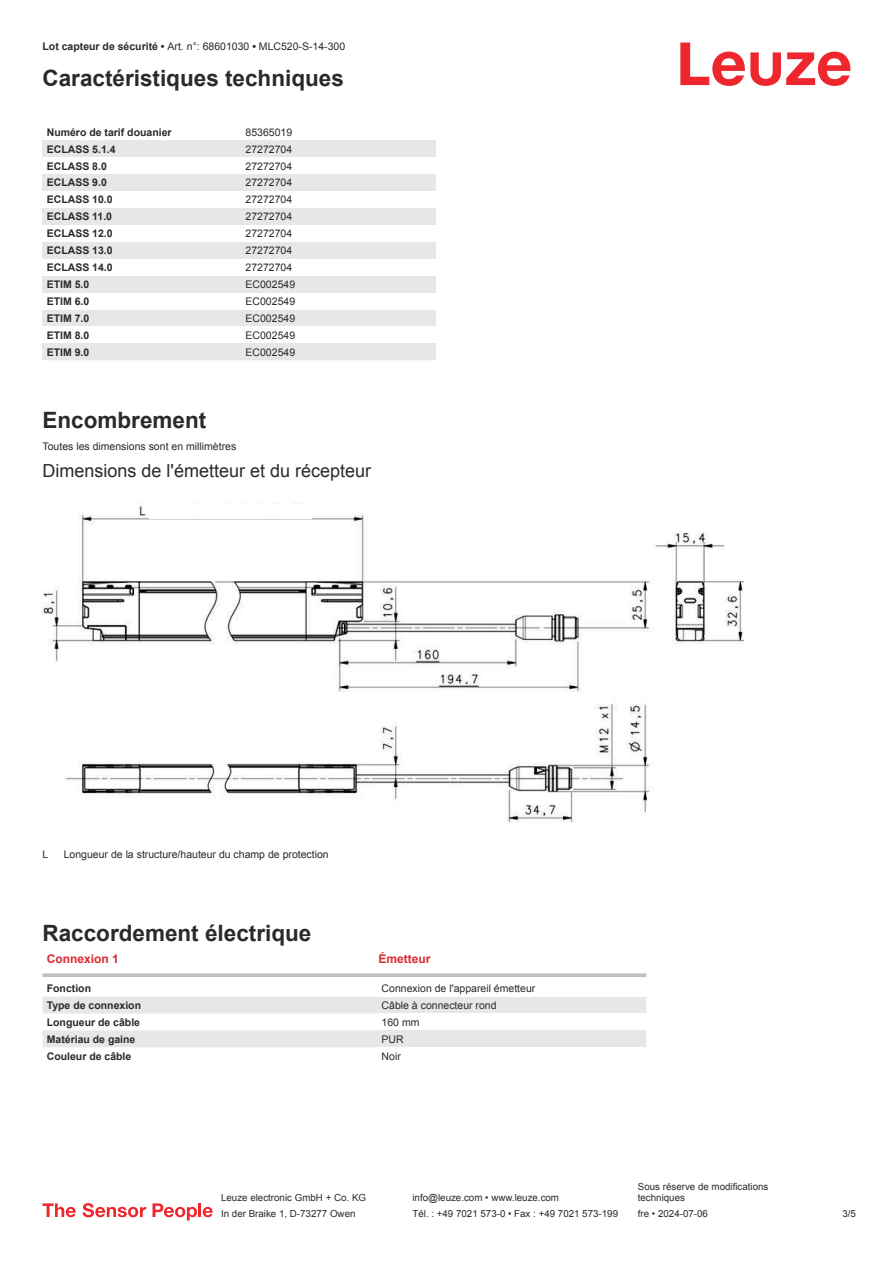
<style>
.page{position:relative;width:893px;height:1263px;background:#fff}
.page>*{position:absolute;margin:0;border:0;box-sizing:border-box;transform-origin:0 0}
.t1{font:700 22.5px "Arial";color:#2b292a}
.t2{font:18px "Arial";color:#2b292a}
.t3{font:700 12px "Arial";color:#db2a30}
.t4{font:10.5px "Arial";color:#2b292a}
.t5{font:700 10.5px "Arial";color:#2b292a}
.t6{font:9.75px/11.7px "Arial";color:#2b292a}
.s1{font-weight:700}
</style>
<div class="page">
<svg style="left:680px;top:43px;width:170px;height:43px"></svg>
<div style="left:43px;top:140px;width:199px;height:17px;background:#e6e7e9"></div>
<div style="left:242px;top:140px;width:194px;height:17px;background:#e6e7e9"></div>
<div style="left:43px;top:174px;width:199px;height:17px;background:#e6e7e9"></div>
<div style="left:242px;top:174px;width:194px;height:17px;background:#e6e7e9"></div>
<div style="left:43px;top:208px;width:199px;height:17px;background:#e6e7e9"></div>
<div style="left:242px;top:208px;width:194px;height:17px;background:#e6e7e9"></div>
<div style="left:43px;top:242px;width:199px;height:17px;background:#e6e7e9"></div>
<div style="left:242px;top:242px;width:194px;height:17px;background:#e6e7e9"></div>
<div style="left:43px;top:276px;width:199px;height:17px;background:#e6e7e9"></div>
<div style="left:242px;top:276px;width:194px;height:17px;background:#e6e7e9"></div>
<div style="left:43px;top:310px;width:199px;height:16px;background:#e6e7e9"></div>
<div style="left:242px;top:310px;width:194px;height:16px;background:#e6e7e9"></div>
<div style="left:43px;top:343px;width:199px;height:17px;background:#e6e7e9"></div>
<div style="left:242px;top:343px;width:194px;height:17px;background:#e6e7e9"></div>
<svg style="left:43px;top:997px;width:335px;height:50px"></svg>
<svg style="left:43px;top:973px;width:335px;height:4px"></svg>
<svg style="left:378px;top:973px;width:268px;height:4px"></svg>
<div style="left:378px;top:996px;width:268px;height:17px;background:#e6e7e9"></div>
<div style="left:378px;top:1030px;width:268px;height:17px;background:#e6e7e9"></div>
<svg style="left:43px;top:1203px;width:33px;height:14px"></svg>
<svg style="left:83px;top:1203px;width:63px;height:14px"></svg>
<svg style="left:153px;top:1203px;width:44px;height:17px"></svg>
<hr style="left:198px;top:1203px;width:3px;height:14px;background:#ed272d">
<svg style="left:203px;top:1207px;width:10px;height:10px"></svg>
<img style="left:43px;top:502px;width:700px;height:321px">
<div style="left:150px;top:504px;width:162px;height:14px;background:#fff"></div>
<div style="left:134px;top:532px;width:181px;height:48px;background:#fff"></div>
<p class="t4" style="left:43px;top:43px;width:304px"><span class="s1">Lot capteur de sécurité •</span> Art. n°: 68601030 <span class="s1">•</span> MLC520-S-14-300</p>
<h1 class="t1" style="left:43px;top:70px;width:303px">Caractéristiques techniques</h1>
<p class="t5" style="left:47px;top:128px;width:126px">Numéro de tarif douanier</p>
<p class="t4" style="left:246px;top:128px;width:48px">85365019</p>
<p class="t5" style="left:47px;top:145px;width:70px">ECLASS 5.1.4</p>
<p class="t4" style="left:246px;top:145px;width:48px">27272704</p>
<p class="t5" style="left:47px;top:162px;width:62px">ECLASS 8.0</p>
<p class="t4" style="left:246px;top:162px;width:48px">27272704</p>
<p class="t5" style="left:47px;top:179px;width:62px">ECLASS 9.0</p>
<p class="t4" style="left:246px;top:179px;width:48px">27272704</p>
<p class="t5" style="left:47px;top:196px;width:67px">ECLASS 10.0</p>
<p class="t4" style="left:246px;top:196px;width:48px">27272704</p>
<p class="t5" style="left:47px;top:213px;width:67px">ECLASS 11.0</p>
<p class="t4" style="left:246px;top:213px;width:48px">27272704</p>
<p class="t5" style="left:47px;top:230px;width:67px">ECLASS 12.0</p>
<p class="t4" style="left:246px;top:230px;width:48px">27272704</p>
<p class="t5" style="left:47px;top:246px;width:67px">ECLASS 13.0</p>
<p class="t4" style="left:246px;top:246px;width:48px">27272704</p>
<p class="t5" style="left:47px;top:263px;width:67px">ECLASS 14.0</p>
<p class="t4" style="left:246px;top:263px;width:48px">27272704</p>
<p class="t5" style="left:47px;top:280px;width:44px">ETIM 5.0</p>
<p class="t4" style="left:246px;top:280px;width:51px">EC002549</p>
<p class="t5" style="left:47px;top:297px;width:44px">ETIM 6.0</p>
<p class="t4" style="left:246px;top:297px;width:51px">EC002549</p>
<p class="t5" style="left:47px;top:314px;width:44px">ETIM 7.0</p>
<p class="t4" style="left:246px;top:314px;width:51px">EC002549</p>
<p class="t5" style="left:47px;top:331px;width:44px">ETIM 8.0</p>
<p class="t4" style="left:246px;top:331px;width:51px">EC002549</p>
<p class="t5" style="left:47px;top:348px;width:44px">ETIM 9.0</p>
<p class="t4" style="left:246px;top:348px;width:51px">EC002549</p>
<h1 class="t1" style="left:43px;top:411px;width:165px">Encombrement</h1>
<p class="t4" style="left:43px;top:443px;width:195px">Toutes les dimensions sont en millimètres</p>
<h2 class="t2" style="left:43px;top:464px;width:330px">Dimensions de l'émetteur et du récepteur</h2>
<p class="t4" style="left:43px;top:850px;width:7px">L</p>
<p class="t4" style="left:64px;top:850px;width:266px">Longueur de la structure/hauteur du champ de protection</p>
<h1 class="t1" style="left:43px;top:924px;width:270px">Raccordement électrique</h1>
<p class="t3" style="left:47px;top:954px;width:74px">Connexion 1</p>
<p class="t3" style="left:378px;top:954px;width:54px">Émetteur</p>
<p class="t5" style="left:47px;top:984px;width:46px">Fonction</p>
<p class="t4" style="left:382px;top:984px;width:155px">Connexion de l'appareil émetteur</p>
<p class="t5" style="left:47px;top:1001px;width:96px">Type de connexion</p>
<p class="t4" style="left:382px;top:1001px;width:116px">Câble à connecteur rond</p>
<p class="t5" style="left:47px;top:1018px;width:95px">Longueur de câble</p>
<p class="t4" style="left:382px;top:1018px;width:39px">160 mm</p>
<p class="t5" style="left:47px;top:1035px;width:90px">Matériau de gaine</p>
<p class="t4" style="left:382px;top:1035px;width:24px">PUR</p>
<p class="t5" style="left:47px;top:1052px;width:86px">Couleur de câble</p>
<p class="t4" style="left:382px;top:1052px;width:21px">Noir</p>
<p class="t6" style="left:221px;top:1193px;width:146px">Leuze electronic GmbH + Co. KG</p>
<p class="t6" style="left:412px;top:1193px;width:148px">info@leuze.com • www.leuze.com</p>
<p class="t6" style="left:638px;top:1181px;width:132px">Sous réserve de modifications techniques</p>
<p class="t6" style="left:221px;top:1209px;width:136px">In der Braike 1, D-73277 Owen</p>
<p class="t6" style="left:412px;top:1209px;width:207px">Tél. : +49 7021 573-0 • Fax : +49 7021 573-199</p>
<p class="t6" style="left:638px;top:1209px;width:72px">fre • 2024-07-06</p>
<p class="t6" style="left:842px;top:1209px;width:15px">3 /5</p>
</div>
